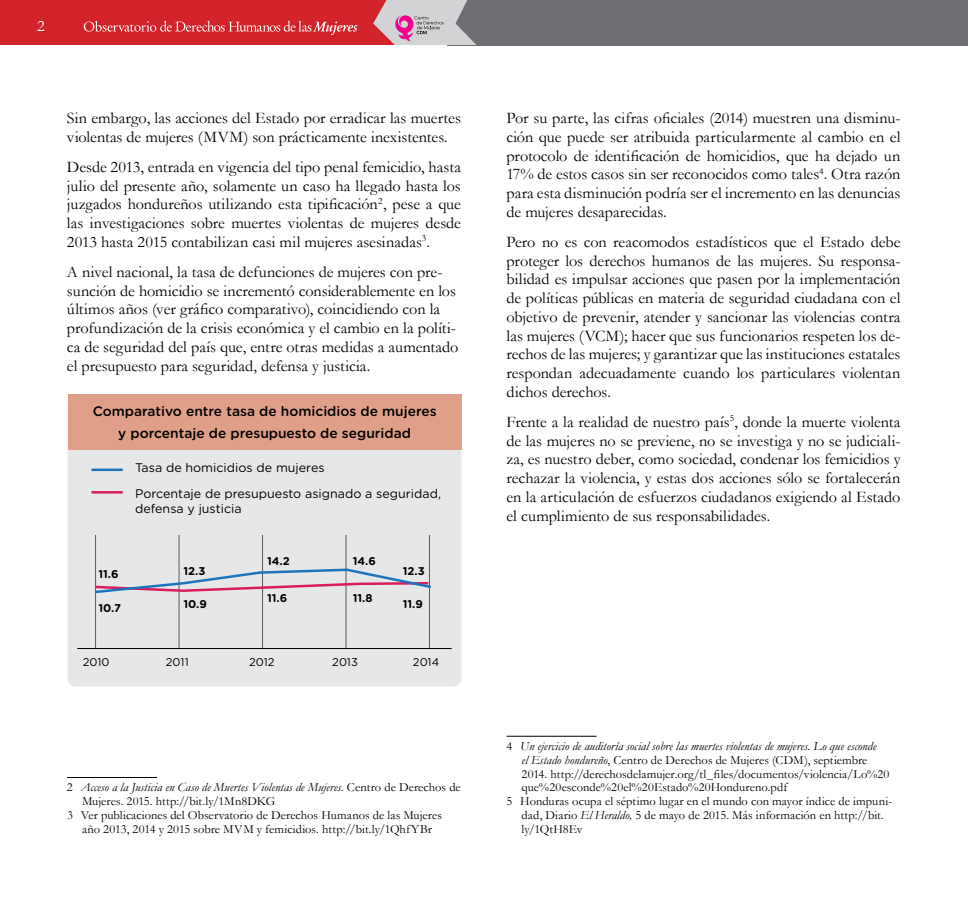
<style>
.page{position:relative;width:968px;height:900px;background:#fff}
.page>*{position:absolute;margin:0;border:0;box-sizing:border-box;transform-origin:0 0}
.t1{font:16.25px/18.8px "Garamond";color:#000;text-align:justify}
.t2{font:16.25px "Garamond";color:#fff}
.t3{font:500 13.75px/21.2px "Gotham Rounded";color:#000;text-align:center}
.t4{font:12.5px "Garamond";letter-spacing:.005em;color:#000}
.t5{font:italic 12.5px "Garamond";letter-spacing:.005em;color:#000}
.t6{font:12.5px/25.9px "Gotham Rounded";color:#000}
.t7{font:700 11.25px "Gotham Rounded";color:#000}
.t8{font:11.25px "Gotham Rounded";color:#000}
.s1{font-style:normal}
.s2{font-style:italic}
</style>
<div class="page">
<div style="left:0;top:0;width:968px;height:45px;background:#d2232a"></div>
<div style="left:447px;top:0;width:521px;height:45px;background:#6d6e71"></div>
<svg style="left:84px;top:21px;width:273px;height:14px"></svg>
<svg style="left:373px;top:0;width:103px;height:45px"></svg>
<div style="left:68px;top:394px;width:393px;height:293px;background:#e6e7e8;border-radius:8px"></div>
<div style="left:68px;top:394px;width:393px;height:56px;background:#df9f89"></div>
<hr style="left:67px;top:777px;width:90px;height:1px;background:#000">
<hr style="left:506px;top:736px;width:90px;height:1px;background:#000">
<hr style="left:95px;top:535px;width:1px;height:114px;background:#58595b">
<hr style="left:179px;top:535px;width:1px;height:114px;background:#58595b">
<hr style="left:262px;top:535px;width:1px;height:114px;background:#58595b">
<hr style="left:346px;top:535px;width:1px;height:114px;background:#58595b">
<hr style="left:429px;top:535px;width:1px;height:114px;background:#58595b">
<svg style="left:95px;top:567px;width:336px;height:28px"></svg>
<hr style="left:91px;top:469px;width:32px;height:2px;background:#1c75bc">
<hr style="left:91px;top:491px;width:32px;height:3px;background:#da1c5c">
<hr style="left:77px;top:648px;width:374px;height:1px;background:#000">
<p class="t2" style="left:37px;top:16px;width:9px">2</p>
<p class="t1" style="left:67px;top:108px;width:395px">Sin embargo, las acciones del Estado por erradicar las muertes violentas de mujeres (MVM) son prácticamente inexistentes.</p>
<p class="t1" style="left:67px;top:157px;width:395px">Desde 2013, entrada en vigencia del tipo penal femicidio, hasta julio del presente año, solamente un caso ha llegado hasta los juzgados hondureños utilizando esta tipificación<sup>2</sup>, pese a que las investigaciones sobre muertes violentas de mujeres desde 2013 hasta 2015 contabilizan casi mil mujeres asesinadas<sup>3</sup>.</p>
<p class="t1" style="left:67px;top:262px;width:393px;text-align:left">A nivel nacional, la tasa de defunciones de mujeres con pre&shy;sunción de homicidio se incrementó considerablemente en los últimos años (ver gráfico comparativo), coincidiendo con la profundización de la crisis económica y el cambio en la políti&shy;ca de seguridad del país que, entre otras medidas a aumentado el presupuesto para seguridad, defensa y justicia.</p>
<p class="t3" style="left:93px;top:400px;width:345px">Comparativo entre tasa de homicidios de mujeres y porcentaje de presupuesto de seguridad</p>
<p class="t6" style="left:135px;top:454px;width:307px">Tasa de homicidios de mujeres<br>Porcentaje de presupuesto asignado a seguridad,</p>
<p class="t6" style="left:135px;top:495px;width:108px">defensa y justicia</p>
<p class="t7" style="left:98px;top:566px;width:22px">11.6</p>
<p class="t7" style="left:183px;top:562px;width:23px">12.3</p>
<p class="t7" style="left:98px;top:599px;width:24px">10.7</p>
<p class="t7" style="left:183px;top:596px;width:25px">10.9</p>
<p class="t7" style="left:267px;top:553px;width:24px">14.2</p>
<p class="t7" style="left:353px;top:553px;width:25px">14.6</p>
<p class="t7" style="left:267px;top:590px;width:22px">11.6</p>
<p class="t7" style="left:353px;top:590px;width:21px">11.8</p>
<p class="t7" style="left:403px;top:562px;width:23px">12.3</p>
<p class="t7" style="left:403px;top:596px;width:22px">11.9</p>
<p class="t8" style="left:83px;top:654px;width:28px">2010</p>
<p class="t8" style="left:166px;top:654px;width:24px">2011</p>
<p class="t8" style="left:249px;top:654px;width:27px">2012</p>
<p class="t8" style="left:332px;top:654px;width:27px">2013</p>
<p class="t8" style="left:413px;top:654px;width:28px">2014</p>
<p class="t5" style="left:67px;top:780px;width:395px"><span class="s1">2</span> Acceso a la Justicia en Caso de Muertes Violentas de Mujeres<span class="s1">. Centro de Derechos de</span></p>
<p class="t4" style="left:82px;top:794px;width:195px">Mujeres. 2015. http://bit.ly/1Mn8DKG</p>
<p class="t4" style="left:67px;top:807px;width:376px">3 Ver publicaciones del Observatorio de Derechos Humanos de las Mujeres</p>
<p class="t4" style="left:82px;top:821px;width:351px">año 2013, 2014 y 2015 sobre MVM y femicidios. http://bit.ly/1QhfYBr</p>
<p class="t1" style="left:506px;top:108px;width:395px">Por su parte, las cifras oficiales (2014) muestren una disminu&shy;ción que puede ser atribuida particularmente al cambio en el protocolo de identificación de homicidios, que ha dejado un 17% de estos casos sin ser reconocidos como tales<sup>4</sup>. Otra razón para esta disminución podría ser el incremento en las denuncias de mujeres desaparecidas.</p>
<p class="t1" style="left:506px;top:232px;width:395px">Pero no es con reacomodos estadísticos que el Estado debe proteger los derechos humanos de las mujeres. Su responsa&shy;bilidad es impulsar acciones que pasen por la implementación de políticas públicas en materia de seguridad ciudadana con el objetivo de prevenir, atender y sancionar las violencias contra las mujeres (VCM); hacer que sus funcionarios respeten los de&shy;rechos de las mujeres; y garantizar que las instituciones estatales respondan adecuadamente cuando los particulares violentan dichos derechos.</p>
<p class="t1" style="left:506px;top:412px;width:395px">Frente a la realidad de nuestro país<sup>5</sup>, donde la muerte violenta de las mujeres no se previene, no se investiga y no se judiciali&shy;za, es nuestro deber, como sociedad, condenar los femicidios y rechazar la violencia, y estas dos acciones sólo se fortalecerán en la articulación de esfuerzos ciudadanos exigiendo al Estado el cumplimiento de sus responsabilidades.</p>
<p class="t5" style="left:506px;top:739px;width:371px"><span class="s1">4</span> Un ejercicio de auditoría social sobre las muertes violentas de mujeres. Lo que esconde</p>
<p class="t4" style="left:521px;top:752px;width:347px"><span class="s2">el Estado hondureño</span>, Centro de Derechos de Mujeres (CDM), septiembre</p>
<p class="t4" style="left:521px;top:766px;width:369px">2014. http://derechosdelamujer.org/tl_files/documentos/violencia/Lo%20</p>
<p class="t4" style="left:521px;top:780px;width:267px">que%20esconde%20el%20Estado%20Hondureno.pdf</p>
<p class="t4" style="left:506px;top:794px;width:387px">5 Honduras ocupa el séptimo lugar en el mundo con mayor índice de impuni-</p>
<p class="t4" style="left:521px;top:807px;width:364px">dad, Diario <span class="s2">El Heraldo,</span> 5 de mayo de 2015. Más información en http://bit.</p>
<p class="t4" style="left:521px;top:821px;width:63px">ly/1QtH8Ev</p>
</div>
